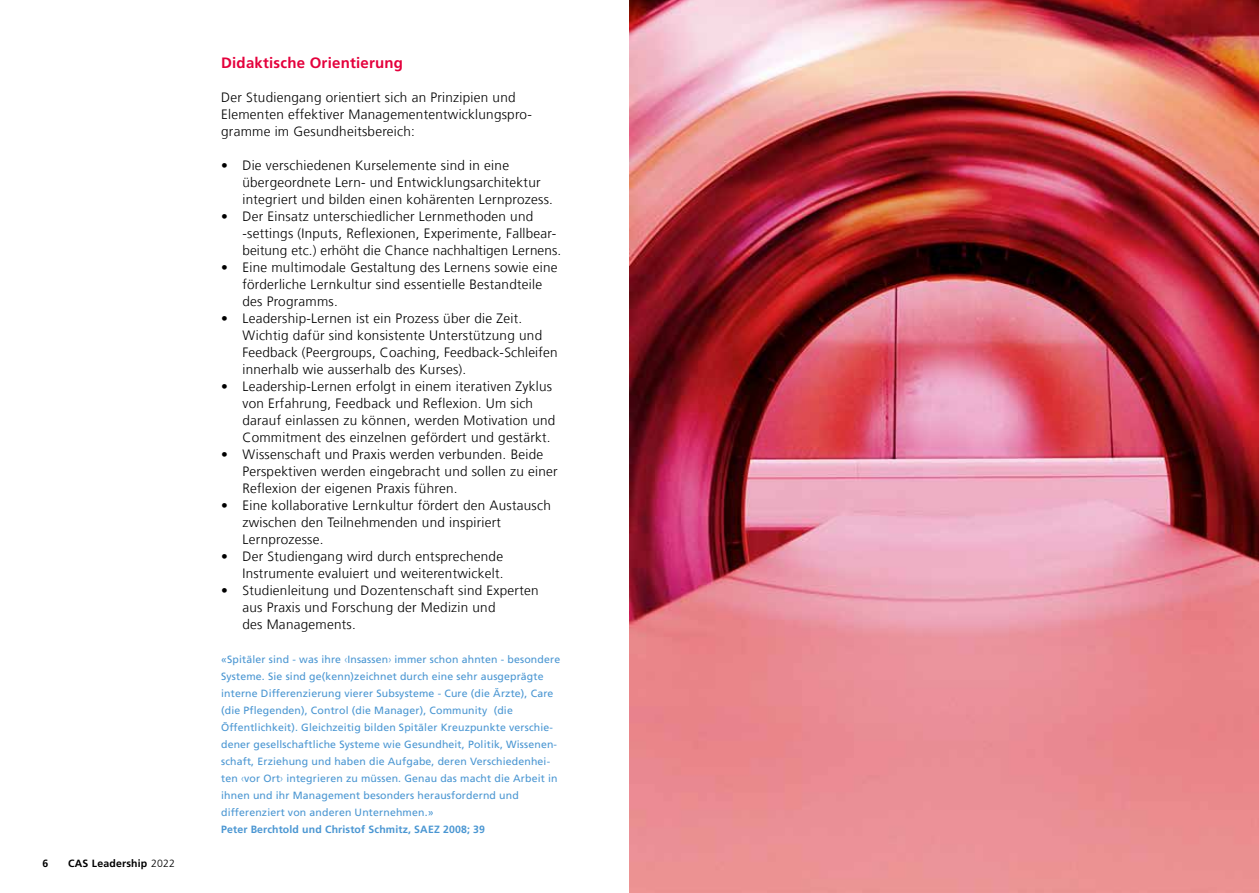
<style>
.page{position:relative;width:1259px;height:893px;background:#fff}
.page>*{position:absolute;margin:0;border:0;box-sizing:border-box;transform-origin:0 0}
.t1{font:700 15px "Frutiger LT Com";letter-spacing:.015em;color:#e4003c}
.t2{font:300 13.5px/17px "Frutiger LT Com";letter-spacing:.02em;color:#000}
.t3{font:300 13.35px "Frutiger LT Com";letter-spacing:.02em;color:#000}
.t4{font:10.5px/17px "Frutiger LT Com";letter-spacing:.015em;color:#4a96d2}
.t5{font:700 10.5px "Frutiger LT Com";letter-spacing:.015em;color:#4a96d2}
.t6{font:700 10.5px "Frutiger LT Com";letter-spacing:.02em;color:#000}
.s1{font-weight:300}
.s2{font-size:13.5px}
.s3{font-size:13.35px}
</style>
<div class="page">
<img style="left:629px;top:0;width:630px;height:893px">
<p class="t6" style="left:43px;top:858px;width:7px">6</p>
<p class="t6" style="left:68px;top:858px;width:108px">CAS Leadership <span class="s1">2022</span></p>
<p class="t1" style="left:221px;top:54px;width:183px">Didaktische Orientierung</p>
<p class="t2" style="left:221px;top:89px;width:312px">Der Studiengang orientiert sich an Prinzipien und<br>Elementen effektiver Managemententwicklungspro&shy;gramme im Gesundheitsbereich:</p>
<p class="t2" style="left:242px;top:157px;width:312px;text-indent:-21px">• Die verschiedenen Kurselemente sind in eine übergeordnete Lern- und Entwicklungsarchitektur integriert und bilden einen kohärenten Lernprozess.</p>
<p class="t2" style="left:242px;top:208px;width:320px;text-indent:-21px">• Der Einsatz unterschiedlicher Lernmethoden und -settings (Inputs, Reflexionen, Experimente, Fallbear&shy;beitung etc.) erhöht die Chance nachhaltigen Lernens.</p>
<p class="t2" style="left:242px;top:259px;width:317px;text-indent:-21px">• Eine multimodale Gestaltung des Lernens sowie eine förderliche Lernkultur sind essentielle Bestandteile des Programms.</p>
<p class="t2" style="left:242px;top:310px;width:317px;text-indent:-21px">• Leadership-Lernen ist ein Prozess über die Zeit.<br>Wichtig dafür sind konsistente Unterstützung und Feedback (Peergroups, Coaching, Feedback-Schleifen innerhalb wie ausserhalb des Kurses).</p>
<p class="t2" style="left:242px;top:378px;width:314px;text-indent:-21px">• Leadership-Lernen erfolgt in einem iterativen Zyklus von Erfahrung, Feedback und Reflexion. Um sich darauf einlassen zu können, werden Motivation und Commitment des einzelnen gefördert und gestärkt.</p>
<p class="t2" style="left:242px;top:446px;width:317px;text-indent:-21px">• Wissenschaft und Praxis werden verbunden. Beide<br>Perspektiven werden eingebracht und sollen zu einer<br>Reflexion der eigenen Praxis führen.</p>
<p class="t2" style="left:242px;top:497px;width:310px;text-indent:-21px">• Eine kollaborative Lernkultur fördert den Austausch zwischen den Teilnehmenden und inspiriert<br>Lernprozesse.</p>
<p class="t2" style="left:221px;top:548px;width:284px;text-align:right">• Der Studiengang wird durch entsprechende<br>Instrumente evaluiert und weiterentwickelt.</p>
<p class="t3" style="left:221px;top:583px;width:319px"><span class="s2">•</span> Studienleitung und Dozentenschaft sind Experten</p>
<p class="t2" style="left:242px;top:599px;width:255px"><span class="s3">aus</span> Praxis und Forschung der Medizin und des Managements.</p>
<p class="t4" style="left:221px;top:651px;width:340px">«Spitäler sind - was ihre <span class="s1">‹</span>Insassen<span class="s1">›</span> immer schon ahnten - besondere Systeme. Sie sind ge(kenn)zeichnet durch eine sehr ausgeprägte interne Differenzierung vierer Subsysteme - Cure (die Ärzte), Care (die Pflegenden), Control (die Manager), Community (die Öffentlichkeit). Gleichzeitig bilden Spitäler Kreuzpunkte verschie&shy;dener gesellschaftliche Systeme wie Gesundheit, Politik, Wissenen&shy;schaft, Erziehung und haben die Aufgabe, deren Verschiedenhei&shy;ten <span class="s1">‹</span>vor Ort<span class="s1">›</span> integrieren zu müssen. Genau das macht die Arbeit in ihnen und ihr Management besonders herausfordernd und differenziert von anderen Unternehmen.»</p>
<p class="t5" style="left:221px;top:824px;width:265px">Peter Berchtold und Christof Schmitz, SAEZ 2008; 39</p>
</div>
